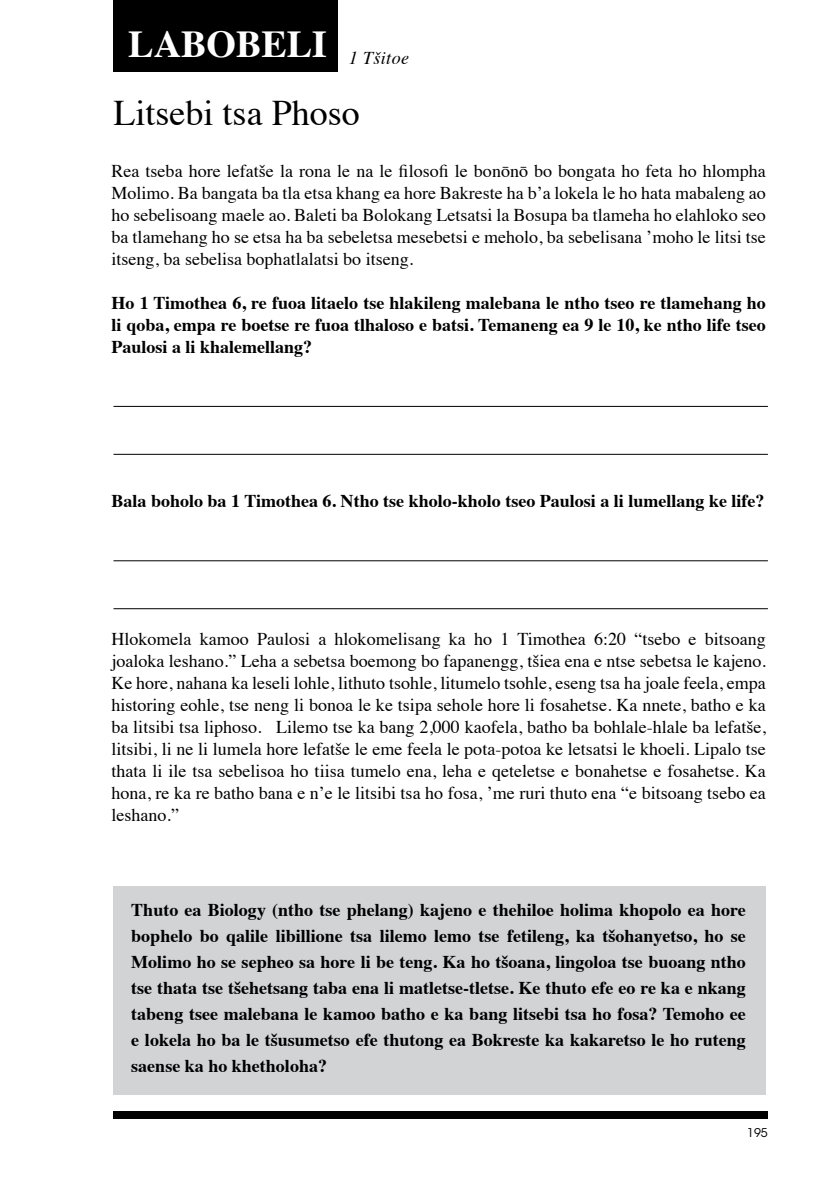
<style>
.page{position:relative;width:840px;height:1191px;background:#fff}
.page>*{position:absolute;margin:0;border:0;box-sizing:border-box;transform-origin:0 0}
.t1{font:700 38px "Times";color:#fff}
.t2{font:36px "Times";color:#000}
.t3{font:18px/22px "Times";color:#000;text-align:justify}
.t4{font:700 18px/26px "Times";color:#000;text-align:justify}
.t5{font:12px "ITC Avant Garde Std";color:#000}
</style>
<div class="page">
<div style="left:113px;top:1111px;width:654px;height:8px;background:#000"></div>
<div style="left:113px;top:886px;width:652px;height:208px;background:#d1d3d4"></div>
<div style="left:113px;top:0;width:225px;height:71px;background:#000"></div>
<hr style="left:113px;top:406px;width:654px;height:1px;background:#000">
<hr style="left:113px;top:560px;width:654px;height:1px;background:#000">
<hr style="left:113px;top:454px;width:654px;height:1px;background:#000">
<hr style="left:113px;top:608px;width:654px;height:1px;background:#000">
<h1 class="t1" style="left:128px;top:7px;width:282px">LABOBELI <sub>1</sub> <sub>Tšitoe</sub></h1>
<h2 class="t2" style="left:113px;top:80px;width:248px">Litsebi tsa Phoso</h2>
<p class="t3" style="left:111px;top:159px;width:655px">Rea tseba hore lefatše la rona le na le filosofi le bonōnō bo bongata ho feta ho hlompha Molimo. Ba bangata ba tla etsa khang ea hore Bakreste ha b’a lokela le ho hata mabaleng ao ho sebelisoang maele ao. Baleti ba Bolokang Letsatsi la Bosupa ba tlameha ho elahloko seo ba tlamehang ho se etsa ha ba sebeletsa mesebetsi e meholo, ba sebelisana ’moho le litsi tse itseng, ba sebelisa bophatlalatsi bo itseng.</p>
<p class="t4" style="left:111px;top:290px;width:655px;line-height:22px">Ho 1 Timothea 6, re fuoa litaelo tse hlakileng malebana le ntho tseo re tlamehang ho li qoba, empa re boetse re fuoa tlhaloso e batsi. Temaneng ea 9 le 10, ke ntho life tseo Paulosi a li khalemellang?</p>
<p class="t4" style="left:111px;top:486px;width:654px">Bala boholo ba 1 Timothea 6. Ntho tse kholo-kholo tseo Paulosi a li lumellang ke life?</p>
<p class="t3" style="left:111px;top:627px;width:655px">Hlokomela kamoo Paulosi a hlokomelisang ka ho 1 Timothea 6:20 “tsebo e bitsoang joaloka leshano.” Leha a sebetsa boemong bo fapanengg, tšiea ena e ntse sebetsa le kajeno.<br>Ke hore, nahana ka leseli lohle, lithuto tsohle, litumelo tsohle, eseng tsa ha joale feela, empa historing eohle, tse neng li bonoa le ke tsipa sehole hore li fosahetse. Ka nnete, batho e ka ba litsibi tsa liphoso. Lilemo tse ka bang 2,000 kaofela, batho ba bohlale-hlale ba lefatše, litsibi, li ne li lumela hore lefatše le eme feela le pota-potoa ke letsatsi le khoeli. Lipalo tse thata li ile tsa sebelisoa ho tiisa tumelo ena, leha e qeteletse e bonahetse e fosahetse. Ka hona, re ka re batho bana e n’e le litsibi tsa ho fosa, ’me ruri thuto ena “e bitsoang tsebo ea leshano.”</p>
<p class="t4" style="left:131px;top:894px;width:615px">Thuto ea Biology (ntho tse phelang) kajeno e thehiloe holima khopolo ea hore bophelo bo qalile libillione tsa lilemo lemo tse fetileng, ka tšohanyetso, ho se Molimo ho se sepheo sa hore li be teng. Ka ho tšoana, lingoloa tse buoang ntho tse thata tse tšehetsang taba ena li matletse-tletse. Ke thuto efe eo re ka e nkang tabeng tsee malebana le kamoo batho e ka bang litsebi tsa ho fosa? Temoho ee e lokela ho ba le tšusumetso efe thutong ea Bokreste ka kakaretso le ho ruteng saense ka ho khetholoha?</p>
<p class="t5" style="left:746px;top:1125px;width:22px">195</p>
</div>
